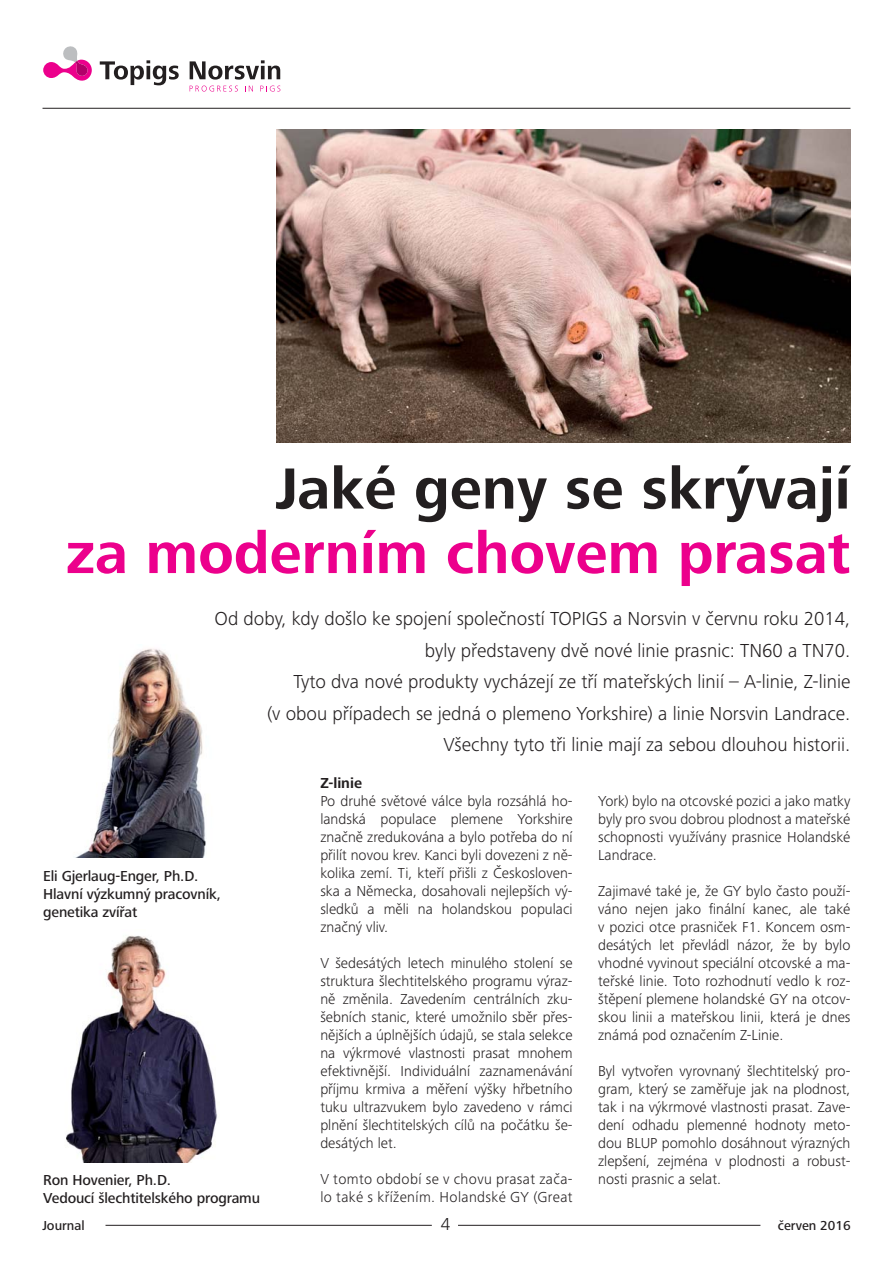
<style>
.page{position:relative;width:893px;height:1263px;background:#fff}
.page>*{position:absolute;margin:0;border:0;box-sizing:border-box;transform-origin:0 0}
.t1{font:700 60px "Frutiger Next Pro";color:#ec008c}
.t2{font:700 60px "Frutiger Next Pro";color:#231f20}
.t3{font:300 19.5px/31.5px "Frutiger Next Pro";color:#231f20;text-align:right}
.t4{font:300 18px "Frutiger Next Pro";color:#231f20}
.t5{font:300 15px/18px "Frutiger Next Pro";color:#231f20;text-align:justify}
.t6{font:500 15px/18px "Frutiger Next Pro";letter-spacing:-.01em;color:#231f20}
.t7{font:300 15px/18px "Frutiger Next Pro";letter-spacing:.025em;color:#231f20}
.t8{font:700 15px "Frutiger Next Pro";color:#231f20}
.t9{font:500 13.5px "Frutiger Next Pro";color:#231f20}
</style>
<div class="page">
<img style="left:77px;top:648px;width:129px;height:209px">
<img style="left:66px;top:935px;width:151px;height:228px">
<img style="left:277px;top:129px;width:573px;height:313px">
<hr style="left:106px;top:1225px;width:326px;height:1px;background:#231f20">
<hr style="left:458px;top:1225px;width:302px;height:1px;background:#231f20">
<svg style="left:100px;top:60px;width:79px;height:25px"></svg>
<svg style="left:190px;top:60px;width:90px;height:20px"></svg>
<svg style="left:190px;top:86px;width:48px;height:6px"></svg>
<svg style="left:245px;top:86px;width:8px;height:5px"></svg>
<svg style="left:260px;top:86px;width:20px;height:6px"></svg>
<svg style="left:43px;top:46px;width:49px;height:35px"></svg>
<hr style="left:43px;top:108px;width:807px;height:1px;background:#231f20">
<h1 class="t2" style="left:276px;top:460px;width:576px">Jaké geny se skrývají</h1>
<h1 class="t1" style="left:66px;top:524px;width:786px">za moderním chovem prasat</h1>
<p class="t3" style="left:215px;top:604px;width:637px">Od doby, kdy došlo ke spojení společností TOPIGS a Norsvin v červnu roku 2014, byly představeny dvě nové linie prasnic: TN60 a TN70.<br>Tyto dva nové produkty vycházejí ze tří mateřských linií – A-linie, Z-linie<br>(v obou případech se jedná o plemeno Yorkshire) a linie Norsvin Landrace.<br>Všechny tyto tři linie mají za sebou dlouhou historii.</p>
<p class="t8" style="left:320px;top:775px;width:43px">Z-linie</p>
<p class="t5" style="left:320px;top:792px;width:254px">Po druhé světové válce byla rozsáhlá ho&shy;landská populace plemene Yorkshire značně zredukována a bylo potřeba do ní přilít novou krev. Kanci byli dovezeni z ně&shy;kolika zemí. Ti, kteří přišli z Českosloven&shy;ska a Německa, dosahovali nejlepších vý&shy;sledků a měli na holandskou populaci značný vliv.</p>
<p class="t5" style="left:320px;top:954px;width:254px">V šedesátých letech minulého stolení se struktura šlechtitelského programu výraz&shy;ně změnila. Zavedením centrálních zku&shy;šebních stanic, které umožnilo sběr přes&shy;nějších a úplnějších údajů, se stala selekce na výkrmové vlastnosti prasat mnohem efektivnější. Individuální zaznamenávání příjmu krmiva a měření výšky hřbetního tuku ultrazvukem bylo zavedeno v rámci plnění šlechtitelských cílů na počátku še&shy;desátých let.</p>
<p class="t7" style="left:320px;top:1170px;width:254px">V tomto období se v chovu prasat zača&shy;lo také s křížením. Holandské GY (Great</p>
<p class="t5" style="left:598px;top:792px;width:254px">York) bylo na otcovské pozici a jako matky byly pro svou dobrou plodnost a mateřské schopnosti využívány prasnice Holandské Landrace.</p>
<p class="t5" style="left:598px;top:882px;width:254px">Zajimavé také je, že GY bylo často použí&shy;váno nejen jako finální kanec, ale také v pozici otce prasniček F1. Koncem osm&shy;desátých let převládl názor, že by bylo vhodné vyvinout speciální otcovské a ma&shy;teřské linie. Toto rozhodnutí vedlo k roz&shy;štěpení plemene holandské GY na otcov&shy;skou linii a mateřskou linii, která je dnes známá pod označením Z-Linie.</p>
<p class="t5" style="left:598px;top:1062px;width:254px">Byl vytvořen vyrovnaný šlechtitelský pro&shy;gram, který se zaměřuje jak na plodnost, tak i na výkrmové vlastnosti prasat. Zave&shy;dení odhadu plemenné hodnoty meto&shy;dou BLUP pomohlo dosáhnout výrazných zlepšení, zejména v plodnosti a robust&shy;nosti prasnic a selat.</p>
<p class="t6" style="left:43px;top:868px;width:179px">Eli Gjerlaug-Enger, Ph.D.<br>Hlavní výzkumný pracovník, genetika zvířat</p>
<p class="t6" style="left:43px;top:1171px;width:218px">Ron Hovenier, Ph.D.<br>Vedoucí šlechtitelského programu</p>
<p class="t9" style="left:42px;top:1219px;width:44px">Journal</p>
<p class="t4" style="left:441px;top:1215px;width:11px">4</p>
<p class="t9" style="left:778px;top:1219px;width:74px">červen 2016</p>
</div>
